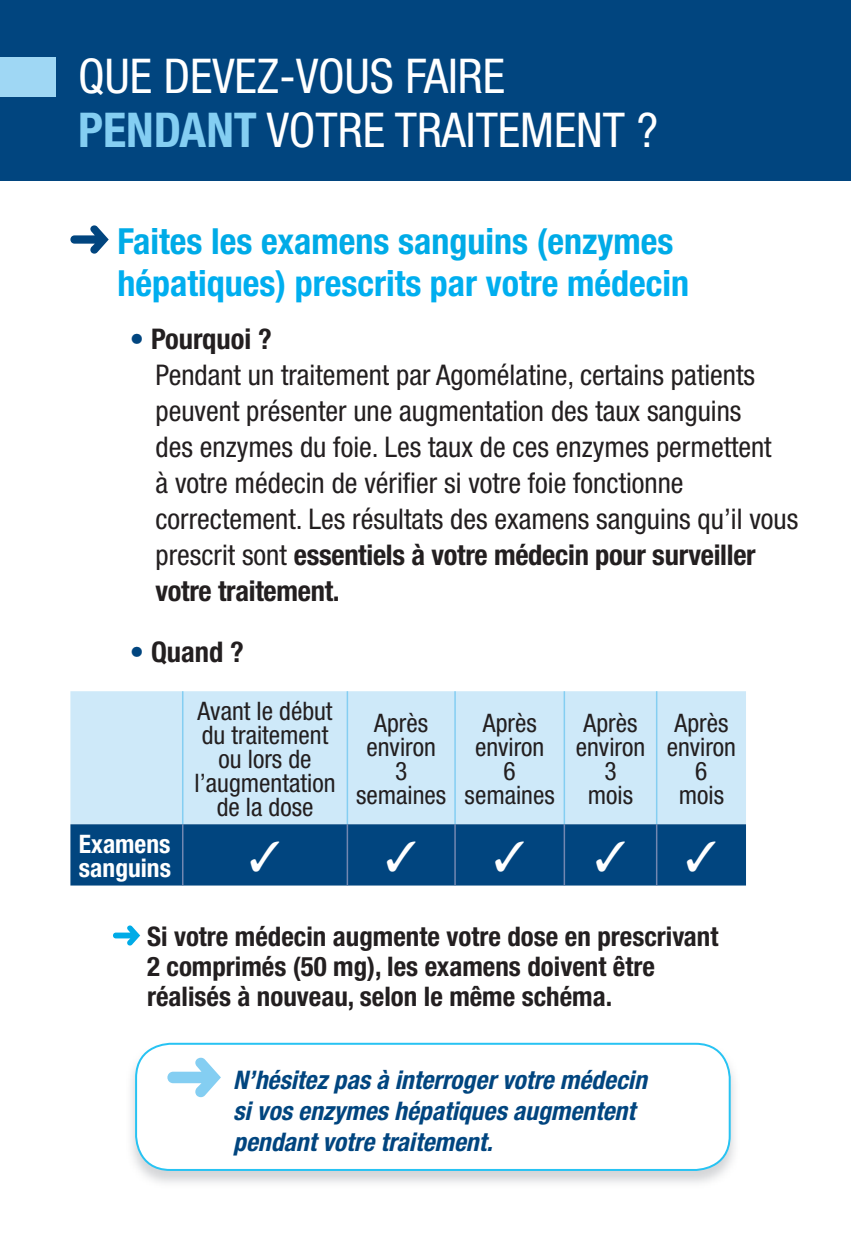
<style>
.page{position:relative;width:851px;height:1238px;background:#fff}
.page>*{position:absolute;margin:0;border:0;box-sizing:border-box;transform-origin:0 0}
.t1{font:condensed 48px/54px "Helvetica Neue LT";color:#fff}
.t2{font:700 condensed 36px "Helvetica Neue LT";color:#00aeef}
.t3{font:700 condensed 36px "Helvetica Neue LT";color:#00abe7}
.t4{font:condensed 28.5px/36px "Helvetica Neue LT";color:#231f20}
.t5{font:700 condensed 28.5px "Helvetica Neue LT";color:#231f20}
.t6{font:700 condensed 27px/30px "Helvetica Neue LT";color:#231f20}
.t7{font:italic 700 condensed 25.8px/31.2px "Helvetica Neue LT";color:#01457f}
.t8{font:condensed 25.5px/24px "Helvetica Neue LT";color:#231f20;text-align:center}
.t9{font:700 condensed 25.5px/24px "Helvetica Neue LT";color:#fff}
.s1{font-weight:700;color:#84cef2}
.s2{color:#01457f}
.s3{font-weight:700}
.s4{font-weight:400;color:#01457f}
</style>
<div class="page">
<div style="left:0;top:0;width:851px;height:181px;background:#01457f"></div>
<div style="left:1px;top:57px;width:55px;height:40px;background:#9fd7f4"></div>
<svg style="left:70px;top:225px;width:39px;height:29px"></svg>
<div style="left:70px;top:691px;width:676px;height:133px;background:#cee9f9"></div>
<hr style="left:182px;top:691px;width:1px;height:133px;background:#84cef2">
<hr style="left:346px;top:691px;width:2px;height:133px;background:#84cef2">
<hr style="left:454px;top:691px;width:2px;height:133px;background:#84cef2">
<hr style="left:563px;top:691px;width:2px;height:133px;background:#84cef2">
<hr style="left:656px;top:691px;width:1px;height:133px;background:#84cef2">
<svg style="left:113px;top:925px;width:27px;height:20px"></svg>
<img style="left:131px;top:1042px;width:604px;height:141px">
<div style="left:136px;top:1044px;width:593px;height:126px;background:#fff;border-radius:34px"></div>
<div style="left:135px;top:1043px;width:595px;height:128px;border:2px solid #27c3f3;border-radius:34px"></div>
<svg style="left:167px;top:1058px;width:54px;height:39px"></svg>
<div style="left:70px;top:824px;width:676px;height:61px;background:#01457f"></div>
<h1 class="t1" style="left:78px;top:49px;width:581px">QUE DEVEZ-VOUS FAIRE<br><span class="s1">PENDANT</span> VOTRE TRAITEMENT ?</h1>
<p class="t3" style="left:117px;top:219px;width:557px">Faites les examens sanguins (enzymes</p>
<p class="t2" style="left:117px;top:261px;width:573px">hépatiques) prescrits par votre médecin</p>
<p class="t4" style="left:155px;top:320px;width:644px;text-indent:-26px"><span class="s2">•</span> <span class="s3">Pourquoi ?<br></span>Pendant un traitement par Agomélatine, certains patients peuvent présenter une augmentation des taux sanguins<br>des enzymes du foie. Les taux de ces enzymes permettent<br>à votre médecin de vérifier si votre foie fonctionne correctement. Les résultats des examens sanguins qu’il vous prescrit sont <span class="s3">essentiels à votre médecin pour surveiller votre traitement.</span></p>
<p class="t5" style="left:130px;top:635px;width:115px"><span class="s4">•</span> Quand ?</p>
<p class="t8" style="left:194px;top:699px;width:142px">Avant le début du traitement ou lors de l’augmentation de la dose</p>
<p class="t8" style="left:356px;top:710px;width:92px">Après environ<br>3 semaines</p>
<p class="t8" style="left:464px;top:710px;width:92px">Après environ<br>6 semaines</p>
<p class="t8" style="left:576px;top:710px;width:71px">Après environ<br>3<br>mois</p>
<p class="t8" style="left:666px;top:710px;width:71px">Après environ<br>6<br>mois</p>
<p class="t9" style="left:79px;top:831px;width:94px">Examens sanguins</p>
<p class="t6" style="left:147px;top:920px;width:573px">Si votre médecin augmente votre dose en prescrivant<br>2 comprimés (50 mg), les examens doivent être réalisés à nouveau, selon le même schéma.</p>
<p class="t7" style="left:233px;top:1063px;width:415px">N’hésitez pas à interroger votre médecin si vos enzymes hépatiques augmentent pendant votre traitement.</p>
</div>
